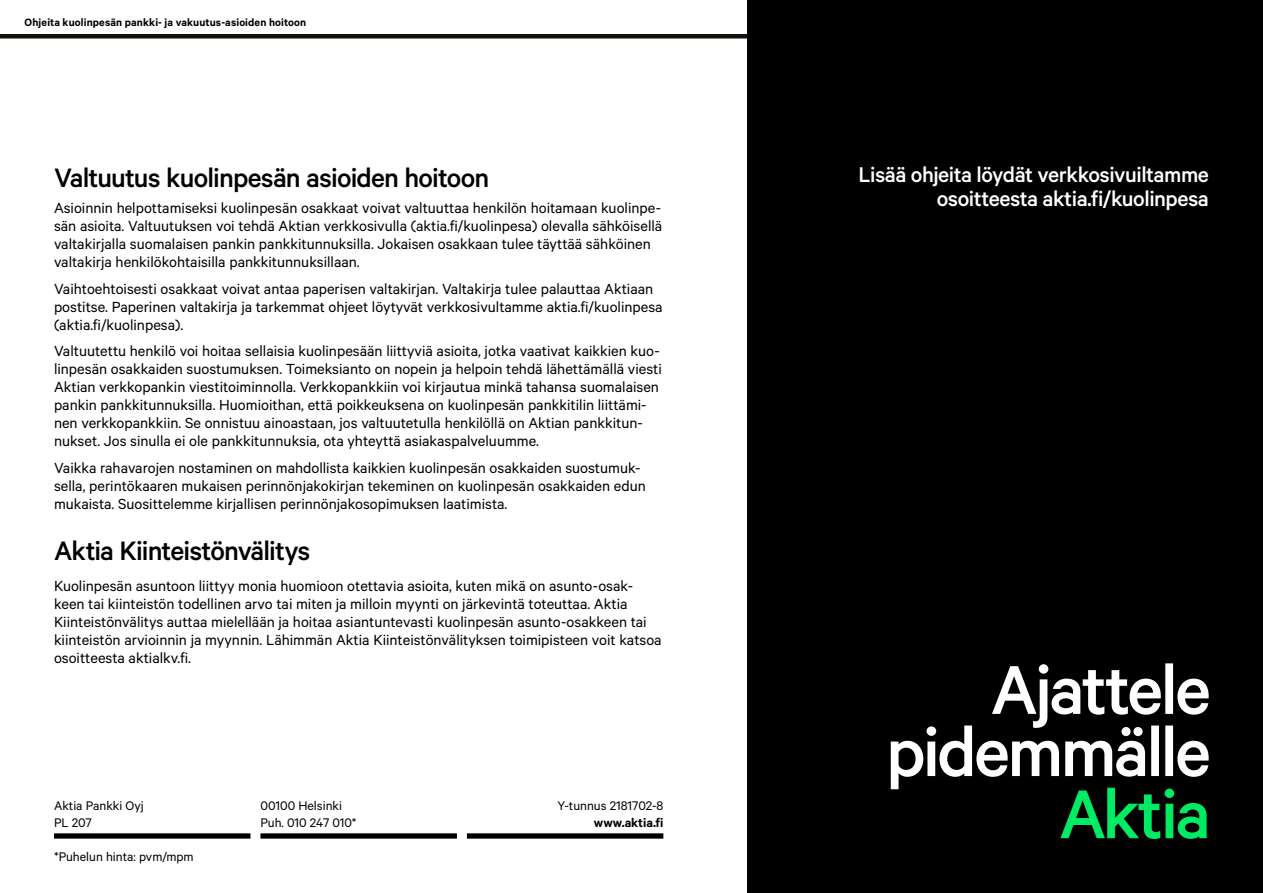
<style>
.page{position:relative;width:1263px;height:893px;background:#fff}
.page>*{position:absolute;margin:0;border:0;box-sizing:border-box;transform-origin:0 0}
.t1{font:500 30px "Calibre";letter-spacing:-.03em;color:#000}
.t2{font:500 24px/24px "Calibre";letter-spacing:-.02em;color:#fff;text-align:right}
.t3{font:16.5px/18px "Calibre";color:#000}
.t4{font:14.1px/17px "Calibre";color:#000}
.t5{font:600 14.1px "Calibre";color:#000}
.t6{font:600 12px "Calibre";letter-spacing:.01em;color:#000}
</style>
<div class="page">
<div style="left:0;top:34px;width:1263px;height:5px;background:#12100b"></div>
<div style="left:747px;top:0;width:516px;height:893px;background:#000"></div>
<svg style="left:891px;top:663px;width:317px;height:176px"></svg>
<div style="left:54px;top:833px;width:196px;height:6px;background:#000"></div>
<div style="left:260px;top:833px;width:197px;height:6px;background:#000"></div>
<div style="left:467px;top:833px;width:196px;height:6px;background:#000"></div>
<p class="t6" style="left:25px;top:15px;width:283px">Ohjeita kuolinpesän pankki- ja vakuutus-asioiden hoitoon</p>
<h1 class="t1" style="left:54px;top:160px;width:437px">Valtuutus kuolinpesän asioiden hoitoon</h1>
<p class="t3" style="left:54px;top:199px;width:610px">Asioinnin helpottamiseksi kuolinpesän osakkaat voivat valtuuttaa henkilön hoitamaan kuolinpe&shy;sän asioita. Valtuutuksen voi tehdä Aktian verkkosivulla (aktia.fi/kuolinpesa) olevalla sähköisellä valtakirjalla suomalaisen pankin pankkitunnuksilla. Jokaisen osakkaan tulee täyttää sähköinen valtakirja henkilökohtaisilla pankkitunnuksillaan.</p>
<p class="t3" style="left:54px;top:279px;width:610px">Vaihtoehtoisesti osakkaat voivat antaa paperisen valtakirjan. Valtakirja tulee palauttaa Aktiaan postitse. Paperinen valtakirja ja tarkemmat ohjeet löytyvät verkkosivultamme aktia.fi/kuolinpesa (aktia.fi/kuolinpesa).</p>
<p class="t3" style="left:54px;top:342px;width:609px">Valtuutettu henkilö voi hoitaa sellaisia kuolinpesään liittyviä asioita, jotka vaativat kaikkien kuo&shy;linpesän osakkaiden suostumuksen. Toimeksianto on nopein ja helpoin tehdä lähettämällä viesti Aktian verkkopankin viestitoiminnolla. Verkkopankkiin voi kirjautua minkä tahansa suomalaisen pankin pankkitunnuksilla. Huomioithan, että poikkeuksena on kuolinpesän pankkitilin liittämi&shy;nen verkkopankkiin. Se onnistuu ainoastaan, jos valtuutetulla henkilöllä on Aktian pankkitun&shy;nukset. Jos sinulla ei ole pankkitunnuksia, ota yhteyttä asiakaspalveluumme.</p>
<p class="t3" style="left:54px;top:458px;width:593px">Vaikka rahavarojen nostaminen on mahdollista kaikkien kuolinpesän osakkaiden suostumuk&shy;sella, perintökaaren mukaisen perinnönjakokirjan tekeminen on kuolinpesän osakkaiden edun mukaista. Suosittelemme kirjallisen perinnönjakosopimuksen laatimista.</p>
<h1 class="t1" style="left:54px;top:533px;width:258px">Aktia Kiinteistönvälitys</h1>
<p class="t3" style="left:54px;top:576px;width:609px">Kuolinpesän asuntoon liittyy monia huomioon otettavia asioita, kuten mikä on asunto-osak&shy;keen tai kiinteistön todellinen arvo tai miten ja milloin myynti on järkevintä toteuttaa. Aktia Kiinteistönvälitys auttaa mielellään ja hoitaa asiantuntevasti kuolinpesän asunto-osakkeen tai kiinteistön arvioinnin ja myynnin. Lähimmän Aktia Kiinteistönvälityksen toimipisteen voit katsoa osoitteesta aktialkv.fi.</p>
<p class="t4" style="left:54px;top:797px;width:91px">Aktia Pankki Oyj<br>PL 207</p>
<p class="t4" style="left:260px;top:797px;width:98px">00100 Helsinki<br>Puh. 010 247 010*</p>
<p class="t4" style="left:557px;top:797px;width:107px">Y-tunnus 2181702-8</p>
<p class="t5" style="left:594px;top:814px;width:71px">www.aktia.fi</p>
<p class="t4" style="left:54px;top:848px;width:141px">*Puhelun hinta: pvm/mpm</p>
<h2 class="t2" style="left:858px;top:162px;width:352px">Lisää ohjeita löydät verkkosivuiltamme osoitteesta aktia.fi/kuolinpesa</h2>
</div>
